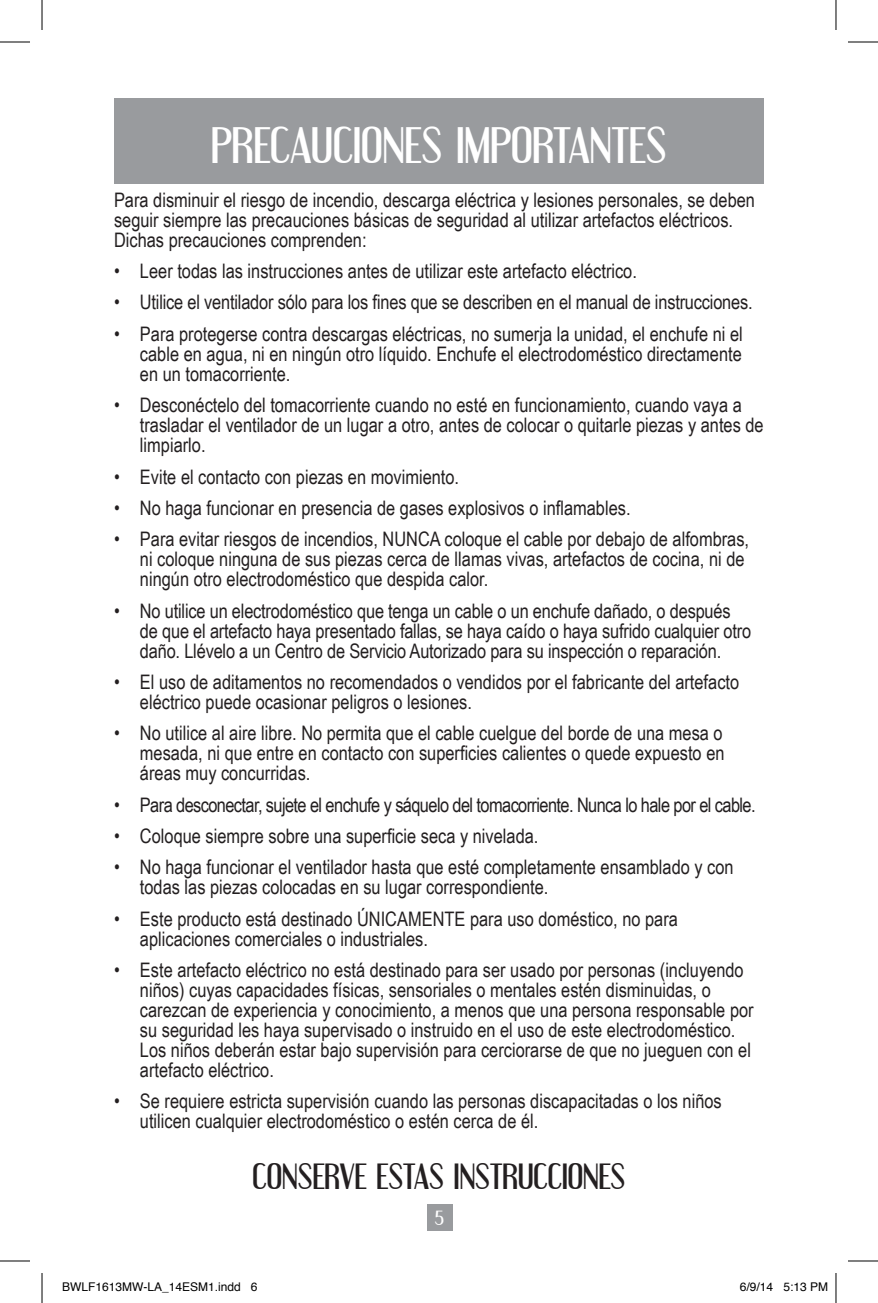
<style>
.page{position:relative;width:878px;height:1303px;background:#fff}
.page>*{position:absolute;margin:0;border:0;box-sizing:border-box;transform-origin:0 0}
.t1{font:45px "Engebrechtre";color:#fff}
.t2{font:32px "Engebrechtre";color:#231f20}
.bullet_copy{font:20px/20px "Arial Narrow";color:#231f20}
.body_copy{font:20px/20px "Arial Narrow";color:#231f20}
.bullet_copy-2{font:20px "Arial Narrow";letter-spacing:-.03em;color:#231f20}
.t3{font:18px "Engebrechtre";color:#fff}
.t4{font:12px "Helvetica";color:#000}
</style>
<div class="page">
<div style="left:114px;top:99px;width:650px;height:85px;background:#999b9e"></div>
<div style="left:427px;top:1204px;width:25px;height:27px;background:#999b9e"></div>
<hr style="left:0;top:42px;width:30px;height:1px;background:#000">
<hr style="left:848px;top:42px;width:30px;height:1px;background:#000">
<hr style="left:0;top:1261px;width:30px;height:1px;background:#000">
<hr style="left:848px;top:1261px;width:30px;height:1px;background:#000">
<hr style="left:42px;top:0;width:1px;height:30px;background:#000">
<hr style="left:42px;top:1273px;width:1px;height:30px;background:#000">
<hr style="left:835px;top:0;width:1px;height:30px;background:#000">
<hr style="left:835px;top:1273px;width:1px;height:30px;background:#000">
<p class="t1" style="left:211px;top:119px;width:457px">PRECAUCIONES IMPORTANTES</p>
<p class="body_copy" style="left:114px;top:189px;width:642px">Para disminuir el riesgo de incendio, descarga eléctrica y lesiones personales, se deben seguir siempre las precauciones básicas de seguridad al utilizar artefactos eléctricos.<br>Dichas precauciones comprenden:</p>
<p class="bullet_copy" style="left:114px;top:260px;width:524px">• Leer todas las instrucciones antes de utilizar este artefacto eléctrico.</p>
<p class="bullet_copy" style="left:114px;top:292px;width:640px">• Utilice el ventilador sólo para los fines que se describen en el manual de instrucciones.</p>
<p class="bullet_copy" style="left:140px;top:323px;width:604px;text-align:justify;text-indent:-26px">• Para protegerse contra descargas eléctricas, no sumerja la unidad, el enchufe ni el cable en agua, ni en ningún otro líquido. Enchufe el electrodoméstico directamente en un tomacorriente.</p>
<p class="bullet_copy" style="left:140px;top:394px;width:625px;text-indent:-26px">• Desconéctelo del tomacorriente cuando no esté en funcionamiento, cuando vaya a trasladar el ventilador de un lugar a otro, antes de colocar o quitarle piezas y antes de limpiarlo.</p>
<p class="bullet_copy" style="left:114px;top:466px;width:347px">• Evite el contacto con piezas en movimiento.</p>
<p class="bullet_copy" style="left:114px;top:497px;width:518px">• No haga funcionar en presencia de gases explosivos o inflamables.</p>
<p class="bullet_copy" style="left:140px;top:528px;width:610px;text-indent:-26px">• Para evitar riesgos de incendios, NUNCA coloque el cable por debajo de alfombras, ni coloque ninguna de sus piezas cerca de llamas vivas, artefactos de cocina, ni de ningún otro electrodoméstico que despida calor.</p>
<p class="bullet_copy" style="left:140px;top:600px;width:612px;text-indent:-26px">• No utilice un electrodoméstico que tenga un cable o un enchufe dañado, o después de que el artefacto haya presentado fallas, se haya caído o haya sufrido cualquier otro daño. Llévelo a un Centro de Servicio Autorizado para su inspección o reparación.</p>
<p class="bullet_copy" style="left:140px;top:671px;width:601px;text-indent:-26px">• El uso de aditamentos no recomendados o vendidos por el fabricante del artefacto eléctrico puede ocasionar peligros o lesiones.</p>
<p class="bullet_copy" style="left:140px;top:722px;width:586px;text-align:justify;text-indent:-26px">• No utilice al aire libre. No permita que el cable cuelgue del borde de una mesa o mesada, ni que entre en contacto con superficies calientes o quede expuesto en áreas muy concurridas.</p>
<p class="bullet_copy-2" style="left:114px;top:790px;width:643px">• Para desconectar, sujete el enchufe y sáquelo del tomacorriente. Nunca lo hale por el cable.</p>
<p class="bullet_copy" style="left:114px;top:825px;width:426px">• Coloque siempre sobre una superficie seca y nivelada.</p>
<p class="bullet_copy" style="left:140px;top:856px;width:595px;text-indent:-26px">• No haga funcionar el ventilador hasta que esté completamente ensamblado y con todas las piezas colocadas en su lugar correspondiente.</p>
<p class="bullet_copy" style="left:140px;top:908px;width:539px;text-indent:-26px">• Este producto está destinado ÚNICAMENTE para uso doméstico, no para aplicaciones comerciales o industriales.</p>
<p class="bullet_copy" style="left:140px;top:959px;width:615px;text-indent:-26px">• Este artefacto eléctrico no está destinado para ser usado por personas (incluyendo niños) cuyas capacidades físicas, sensoriales o mentales estén disminuidas, o carezcan de experiencia y conocimiento, a menos que una persona responsable por su seguridad les haya supervisado o instruido en el uso de este electrodoméstico.<br>Los niños deberán estar bajo supervisión para cerciorarse de que no jueguen con el artefacto eléctrico.</p>
<p class="bullet_copy" style="left:140px;top:1090px;width:583px;text-indent:-26px">• Se requiere estricta supervisión cuando las personas discapacitadas o los niños utilicen cualquier electrodoméstico o estén cerca de él.</p>
<p class="t2" style="left:253px;top:1157px;width:374px">CONSERVE ESTAS INSTRUCCIONES</p>
<p class="t3" style="left:435px;top:1207px;width:10px">5</p>
<p class="t4" style="left:62px;top:1276px;width:197px">BWLF1613MW-LA_14ESM1.indd 6</p>
<p class="t4" style="left:740px;top:1276px;width:90px">6/9/14 5:13 PM</p>
</div>
